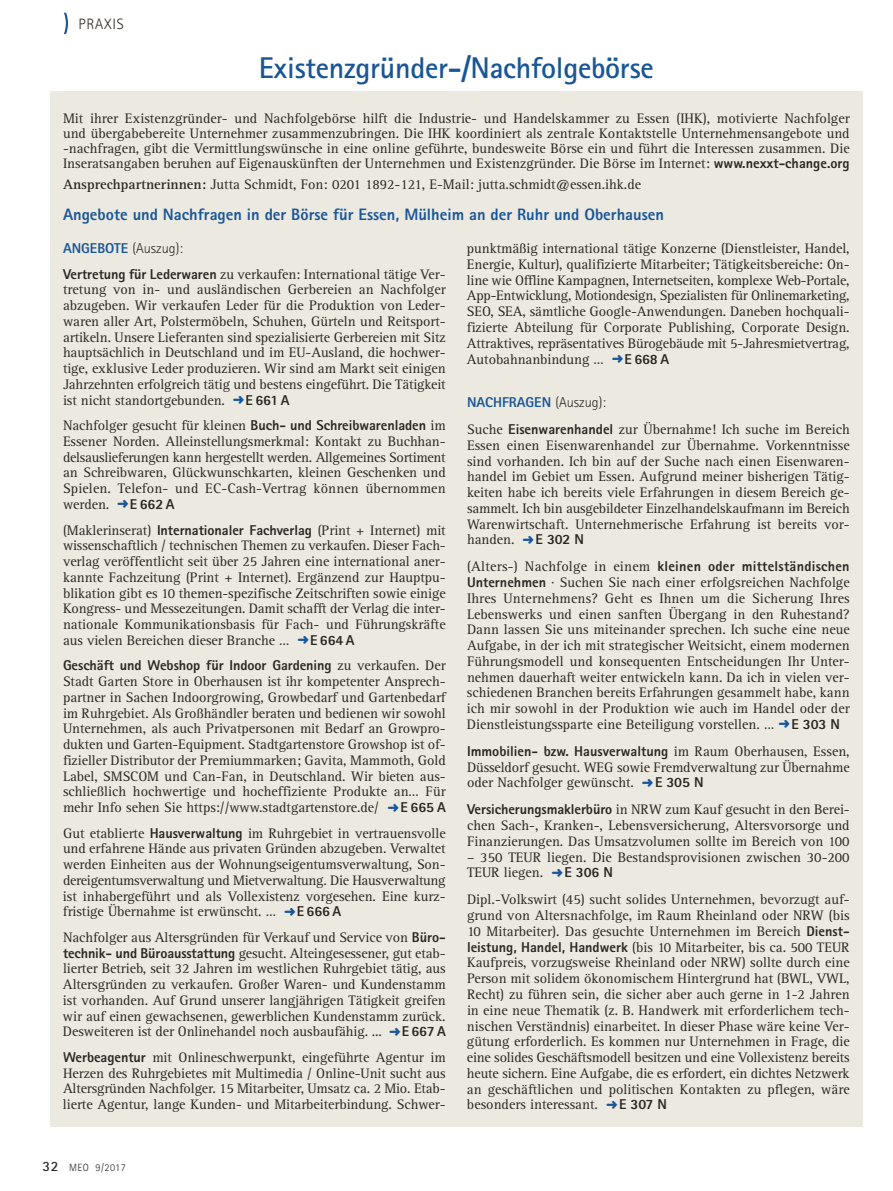
<style>
.page{position:relative;width:893px;height:1191px;background:#fff}
.page>*{position:absolute;margin:0;border:0;box-sizing:border-box;transform-origin:0 0}
.t1{font:700 30px "Agfa Rotis Sans Serif";letter-spacing:-.01em;color:#195698}
.t2{font:800 16.5px "Agfa Rotis Sans Serif";color:#195698}
.t3{font:300 15px "Agfa Rotis Sans Serif";letter-spacing:.05em;color:#2b2722}
.t4{font:14.25px/15.8px "Agfa Rotis Serif";color:#2b2722;text-align:justify}
.t5{font:800 14.25px/25.5px "Agfa Rotis Sans Serif";color:#2b2722}
.t6{font:800 14.25px/27px "Agfa Rotis Sans Serif";letter-spacing:.02em;color:#2b2722}
.t7{font:800 14.25px "Agfa Rotis Sans Serif";color:#195698}
.t8{font:300 14.25px "Agfa Rotis Sans Serif";color:#2b2722}
.t9{font:300 10.5px "Agfa Rotis Sans Serif";letter-spacing:.05em;color:#2b2722}
.s1{font-family:"Agfa Rotis Sans Serif";font-weight:800}
.s2{font-weight:700}
.s3{font-weight:800;color:#195698}
.s4{font-weight:300;color:#2b2722}
.s5{font-family:"Agfa Rotis Serif";font-weight:400}
.s6{font-weight:700;font-size:14.25px}
</style>
<div class="page">
<div style="left:50px;top:91px;width:812px;height:1036px;background:#ebe9e0"></div>
<svg style="left:64px;top:13px;width:4px;height:21px"></svg>
<p class="t3" style="left:79px;top:15px;width:47px">PRAxIS</p>
<h1 class="t1" style="left:259px;top:50px;width:396px">Existenzgründer-/Nachfolgebörse</h1>
<p class="t4" style="left:63px;top:110px;width:788px;line-height:15px">Mit ihrer Existenzgründer- und Nachfolgebörse hilft die Industrie- und Handelskammer zu Essen (IHK), motivierte Nachfolger und übergabebereite Unternehmer zusammenzubringen. Die IHK koordiniert als zentrale Kontaktstelle Unternehmensangebote und -nachfragen, gibt die Vermittlungswünsche in eine online geführte, bundesweite Börse ein und führt die Interessen zusammen. Die Inseratsangaben beruhen auf Eigenauskünften der Unternehmen und Existenzgründer. Die Börse im Internet: <span class="s1">www.nexxt-change.org</span></p>
<p class="t4" style="left:63px;top:176px;width:580px"><span class="s2">Ansprechpartnerinnen:</span> Jutta Schmidt, Fon: 0201 1892-121, E-Mail: jutta.schmidt@essen.ihk.de</p>
<p class="t2" style="left:63px;top:204px;width:603px">Angebote und Nachfragen in der Börse für Essen, Mülheim an der Ruhr und Oberhausen</p>
<p class="t8" style="left:63px;top:240px;width:121px"><span class="s3">ANGEBOTE</span> (Auszug):</p>
<p class="t4" style="left:63px;top:266px;width:384px"><span class="s1">Vertretung für Lederwaren</span> zu verkaufen: International tätige Ver&shy;tretung von in- und ausländischen Gerbereien an Nachfolger abzugeben. Wir verkaufen Leder für die Produktion von Leder&shy;waren aller Art, Polstermöbeln, Schuhen, Gürteln und Reitsport&shy;artikeln. Unsere Lieferanten sind spezialisierte Gerbereien mit Sitz hauptsächlich in Deutschland und im EU-Ausland, die hochwer&shy;tige, exklusive Leder produzieren. Wir sind am Markt seit einigen Jahrzehnten erfolgreich tätig und bestens eingeführt. Die Tätigkeit ist nicht standortgebunden.</p>
<p class="t4" style="left:467px;top:240px;width:384px">punktmäßig international tätige Konzerne (Dienstleister, Handel, Energie, Kultur), qualifizierte Mitarbeiter; Tätigkeitsbereiche: On&shy;line wie Offline Kampagnen, Internetseiten, komplexe Web-Portale, App-Entwicklung, Motiondesign, Spezialisten für Onlinemarketing, SEO, SEA, sämtliche Google-Anwendungen. Daneben hochquali&shy;fizierte Abteilung für Corporate Publishing, Corporate Design.<br>Attraktives, repräsentatives Bürogebäude mit 5-Jahresmietvertrag, Autobahnanbindung …</p>
<p class="t5" style="left:624px;top:346px;width:46px">E668A</p>
<p class="t5" style="left:245px;top:387px;width:46px">E661A</p>
<p class="t4" style="left:63px;top:417px;width:384px">Nachfolger gesucht für kleinen <span class="s1">Buch- und Schreibwarenladen</span> im Essener Norden. Alleinstellungsmerkmal: Kontakt zu Buchhan&shy;delsauslieferungen kann hergestellt werden. Allgemeines Sortiment an Schreibwaren, Glückwunschkarten, kleinen Geschenken und Spielen. Telefon- und EC-Cash-Vertrag können übernommen werden.</p>
<p class="t7" style="left:467px;top:394px;width:140px">NACHFRAGEN <span class="s4">(Auszug):</span></p>
<p class="t4" style="left:467px;top:421px;width:384px">Suche <span class="s1">Eisenwarenhandel</span> zur Übernahme! Ich suche im Bereich Essen einen Eisenwarenhandel zur Übernahme. Vorkenntnisse sind vorhanden. Ich bin auf der Suche nach einen Eisenwaren&shy;handel im Gebiet um Essen. Aufgrund meiner bisherigen Tätig&shy;keiten habe ich bereits viele Erfahrungen in diesem Bereich ge&shy;sammelt. Ich bin ausgebildeter Einzelhandelskaufmann im Bereich Warenwirtschaft. Unternehmerische Erfahrung ist bereits vor&shy;handen.</p>
<p class="t5" style="left:130px;top:491px;width:46px">E662A</p>
<p class="t4" style="left:63px;top:522px;width:384px">(Maklerinserat) <span class="s1">Internationaler Fachverlag</span> (Print + Internet) mit wissenschaftlich / technischen Themen zu verkaufen. Dieser Fach&shy;verlag veröffentlicht seit über 25 Jahren eine international aner&shy;kannte Fachzeitung (Print + Internet). Ergänzend zur Hauptpu&shy;blikation gibt es 10 themen-spezifische Zeitschriften sowie einige Kongress- und Messezeitungen. Damit schafft der Verlag die inter&shy;nationale Kommunikationsbasis für Fach- und Führungskräfte aus vielen Bereichen dieser Branche …</p>
<p class="t6" style="left:467px;top:526px;width:384px;text-indent:69px">E 302 N<br><span class="s5">(Alters-) Nachfolge in einem</span> kleinen oder mittelständischen</p>
<p class="t4" style="left:467px;top:574px;width:384px"><span class="s1">Unternehmen</span> · Suchen Sie nach einer erfolgsreichen Nachfolge Ihres Unternehmens? Geht es Ihnen um die Sicherung Ihres Lebenswerks und einen sanften Übergang in den Ruhestand?<br>Dann lassen Sie uns miteinander sprechen. Ich suche eine neue Aufgabe, in der ich mit strategischer Weitsicht, einem modernen Führungsmodell und konsequenten Entscheidungen Ihr Unter&shy;nehmen dauerhaft weiter entwickeln kann. Da ich in vielen ver&shy;schiedenen Branchen bereits Erfahrungen gesammelt habe, kann ich mir sowohl in der Produktion wie auch im Handel oder der Dienstleistungssparte eine Beteiligung vorstellen. … <span class="s1">E 303 N</span></p>
<p class="t5" style="left:467px;top:738px;width:384px">Immobilien- bzw. Hausverwaltung <span class="s5">im Raum Oberhausen, Essen,</span></p>
<p class="t4" style="left:467px;top:759px;width:384px">Düsseldorf gesucht. WEG sowie Fremdverwaltung zur Übernahme oder Nachfolger gewünscht.</p>
<p class="t5" style="left:63px;top:627px;width:384px;text-indent:247px">E664A<br>Geschäft und Webshop für Indoor Gardening <span class="s5">zu verkaufen. Der</span></p>
<p class="t4" style="left:63px;top:673px;width:384px">Stadt Garten Store in Oberhausen ist ihr kompetenter Ansprech&shy;partner in Sachen Indoorgrowing, Growbedarf und Gartenbedarf im Ruhrgebiet. Als Großhändler beraten und bedienen wir sowohl Unternehmen, als auch Privatpersonen mit Bedarf an Growpro&shy;dukten und Garten-Equipment. Stadtgartenstore Growshop ist of&shy;fizieller Distributor der Premiummarken; Gavita, Mammoth, Gold Label, SMSCOM und Can-Fan, in Deutschland. Wir bieten aus&shy;schließlich hochwertige und hocheffiziente Produkte an… Für mehr Info sehen Sie https://www.stadtgartenstore.de/</p>
<p class="t5" style="left:655px;top:769px;width:50px">E 305 N</p>
<p class="t4" style="left:467px;top:801px;width:384px"><span class="s1">Versicherungsmaklerbüro</span> in NRW zum Kauf gesucht in den Berei&shy;chen Sach-, Kranken-, Lebensversicherung, Altersvorsorge und Finanzierungen. Das Umsatzvolumen sollte im Bereich von 100</p>
<p class="t4" style="left:467px;top:849px;width:384px">– 350 TEUR liegen. Die Bestandsprovisionen zwischen 30-200<br>TEUR liegen.</p>
<p class="t5" style="left:400px;top:794px;width:47px">E665A</p>
<p class="t4" style="left:63px;top:825px;width:384px">Gut etablierte <span class="s1">Hausverwaltung</span> im Ruhrgebiet in vertrauensvolle und erfahrene Hände aus privaten Gründen abzugeben. Verwaltet werden Einheiten aus der Wohnungseigentumsverwaltung, Son&shy;dereigentumsverwaltung und Mietverwaltung. Die Hausverwaltung ist inhabergeführt und als Vollexistenz vorgesehen. Eine kurz&shy;fristige Übernahme ist erwünscht. …</p>
<p class="t5" style="left:564px;top:859px;width:50px">E 306 N</p>
<p class="t4" style="left:467px;top:891px;width:384px">Dipl.-Volkswirt (45) sucht solides Unternehmen, bevorzugt auf&shy;grund von Altersnachfolge, im Raum Rheinland oder NRW (bis 10 Mitarbeiter). Das gesuchte Unternehmen im Bereich <span class="s1">Dienst&shy;leistung, Handel, Handwerk</span> (bis 10 Mitarbeiter, bis ca. 500 TEUR Kaufpreis, vorzugsweise Rheinland oder NRW) sollte durch eine Person mit solidem ökonomischem Hintergrund hat (BWL, VWL, Recht) zu führen sein, die sicher aber auch gerne in 1-2 Jahren in eine neue Thematik (z. B. Handwerk mit erforderlichem tech&shy;nischen Verständnis) einarbeitet. In dieser Phase wäre keine Ver&shy;gütung erforderlich. Es kommen nur Unternehmen in Frage, die eine solides Geschäftsmodell besitzen und eine Vollexistenz bereits heute sichern. Eine Aufgabe, die es erfordert, ein dichtes Netzwerk an geschäftlichen und politischen Kontakten zu pflegen, wäre besonders interessant.</p>
<p class="t5" style="left:297px;top:898px;width:46px">E666A</p>
<p class="t4" style="left:63px;top:929px;width:384px">Nachfolger aus Altersgründen für Verkauf und Service von <span class="s1">Büro&shy;technik- und Büroausstattung</span> gesucht. Alteingesessener, gut etab&shy;lierter Betrieb, seit 32 Jahren im westlichen Ruhrgebiet tätig, aus Altersgründen zu verkaufen. Großer Waren- und Kundenstamm ist vorhanden. Auf Grund unserer langjährigen Tätigkeit greifen wir auf einen gewachsenen, gewerblichen Kundenstamm zurück.<br>Desweiteren ist der Onlinehandel noch ausbaufähig. ...</p>
<p class="t5" style="left:402px;top:1018px;width:45px">E667A</p>
<p class="t4" style="left:63px;top:1049px;width:384px"><span class="s1">Werbeagentur</span> mit Onlineschwerpunkt, eingeführte Agentur im Herzen des Ruhrgebietes mit Multimedia / Online-Unit sucht aus Altersgründen Nachfolger. 15 Mitarbeiter, Umsatz ca. 2 Mio. Etab&shy;lierte Agentur, lange Kunden- und Mitarbeiterbindung. Schwer-</p>
<p class="t5" style="left:619px;top:1091px;width:49px">E 307 N</p>
<p class="t9" style="left:43px;top:1161px;width:85px"><span class="s6">32</span> MEO 9/2017</p>
</div>
